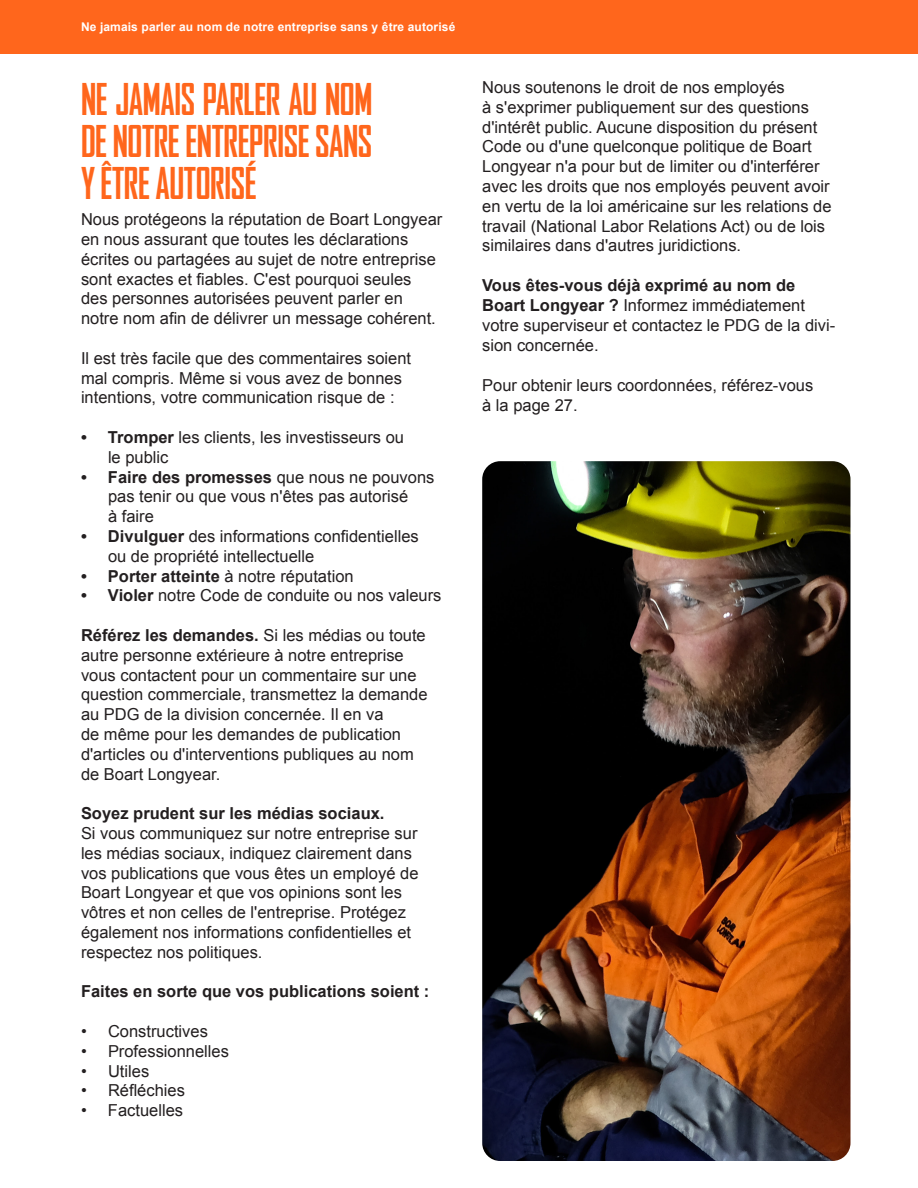
<style>
.page{position:relative;width:918px;height:1188px;background:#fff}
.page>*{position:absolute;margin:0;border:0;box-sizing:border-box;transform-origin:0 0}
.t1{font:700 condensed 42px/42px "Agency FB";letter-spacing:-.01em;color:#ff661c;text-align:justify}
.Body_Copy{font:16.5px/19.8px "Arial";color:#231f20}
.t2{font:700 16.5px "Arial";color:#231f20}
.t3{font:700 12px "Arial";letter-spacing:.01em;color:#fff}
.s1{font-weight:700}
</style>
<div class="page">
<img style="left:482px;top:461px;width:368px;height:700px">
<div style="left:0;top:0;width:918px;height:54px;background:#ff661c"></div>
<p class="t3" style="left:81px;top:19px;width:376px">Ne jamais parler au nom de notre entreprise sans y être autorisé</p>
<p class="t1" style="left:81px;top:78px;width:293px">NE JAMAIS PARLER AU NOM DE NOTRE ENTREPRISE SANS Y ÊTRE AUTORISÉ</p>
<p class="Body_Copy" style="left:81px;top:210px;width:363px">Nous protégeons la réputation de Boart Longyear en nous assurant que toutes les déclarations écrites ou partagées au sujet de notre entreprise sont exactes et fiables. C'est pourquoi seules<br>des personnes autorisées peuvent parler en notre nom afin de délivrer un message cohérent.</p>
<p class="Body_Copy" style="left:81px;top:348px;width:332px">Il est très facile que des commentaires soient mal compris. Même si vous avez de bonnes intentions, votre communication risque de :</p>
<p class="Body_Copy" style="left:108px;top:427px;width:298px;text-indent:-27px"><span class="s1">• Tromper</span> les clients, les investisseurs ou le public</p>
<p class="Body_Copy" style="left:108px;top:467px;width:328px;text-indent:-27px"><span class="s1">• Faire des promesses</span> que nous ne pouvons pas tenir ou que vous n'êtes pas autorisé<br>à faire</p>
<p class="Body_Copy" style="left:108px;top:526px;width:312px;text-indent:-27px"><span class="s1">• Divulguer</span> des informations confidentielles ou de propriété intellectuelle</p>
<p class="Body_Copy" style="left:81px;top:566px;width:274px"><span class="s1">• Porter atteinte</span> à notre réputation</p>
<p class="Body_Copy" style="left:81px;top:586px;width:362px"><span class="s1">• Violer</span> notre Code de conduite ou nos valeurs</p>
<p class="Body_Copy" style="left:81px;top:625px;width:348px"><span class="s1">Référez les demandes.</span> Si les médias ou toute autre personne extérieure à notre entreprise vous contactent pour un commentaire sur une question commerciale, transmettez la demande au PDG de la division concernée. Il en va<br>de même pour les demandes de publication d'articles ou d'interventions publiques au nom de Boart Longyear.</p>
<p class="Body_Copy" style="left:81px;top:804px;width:339px"><span class="s1">Soyez prudent sur les médias sociaux.<br></span>Si vous communiquez sur notre entreprise sur les médias sociaux, indiquez clairement dans vos publications que vous êtes un employé de Boart Longyear et que vos opinions sont les vôtres et non celles de l'entreprise. Protégez également nos informations confidentielles et respectez nos politiques.</p>
<p class="t2" style="left:81px;top:981px;width:350px">Faites en sorte que vos publications soient :</p>
<p class="Body_Copy" style="left:81px;top:1021px;width:128px">• Constructives</p>
<p class="Body_Copy" style="left:81px;top:1041px;width:150px">• Professionnelles</p>
<p class="Body_Copy" style="left:81px;top:1061px;width:70px">• Utiles</p>
<p class="Body_Copy" style="left:81px;top:1081px;width:106px">• Réfléchies</p>
<p class="Body_Copy" style="left:81px;top:1101px;width:104px">• Factuelles</p>
<p class="Body_Copy" style="left:482px;top:77px;width:351px">Nous soutenons le droit de nos employés<br>à s'exprimer publiquement sur des questions d'intérêt public. Aucune disposition du présent Code ou d'une quelconque politique de Boart Longyear n'a pour but de limiter ou d'interférer avec les droits que nos employés peuvent avoir en vertu de la loi américaine sur les relations de travail (National Labor Relations Act) ou de lois similaires dans d'autres juridictions.</p>
<p class="Body_Copy" style="left:482px;top:275px;width:355px"><span class="s1">Vous êtes-vous déjà exprimé au nom de Boart Longyear ?</span> Informez immédiatement votre superviseur et contactez le PDG de la divi&shy;sion concernée.</p>
<p class="Body_Copy" style="left:482px;top:375px;width:333px">Pour obtenir leurs coordonnées, référez-vous à la page 27.</p>
</div>
